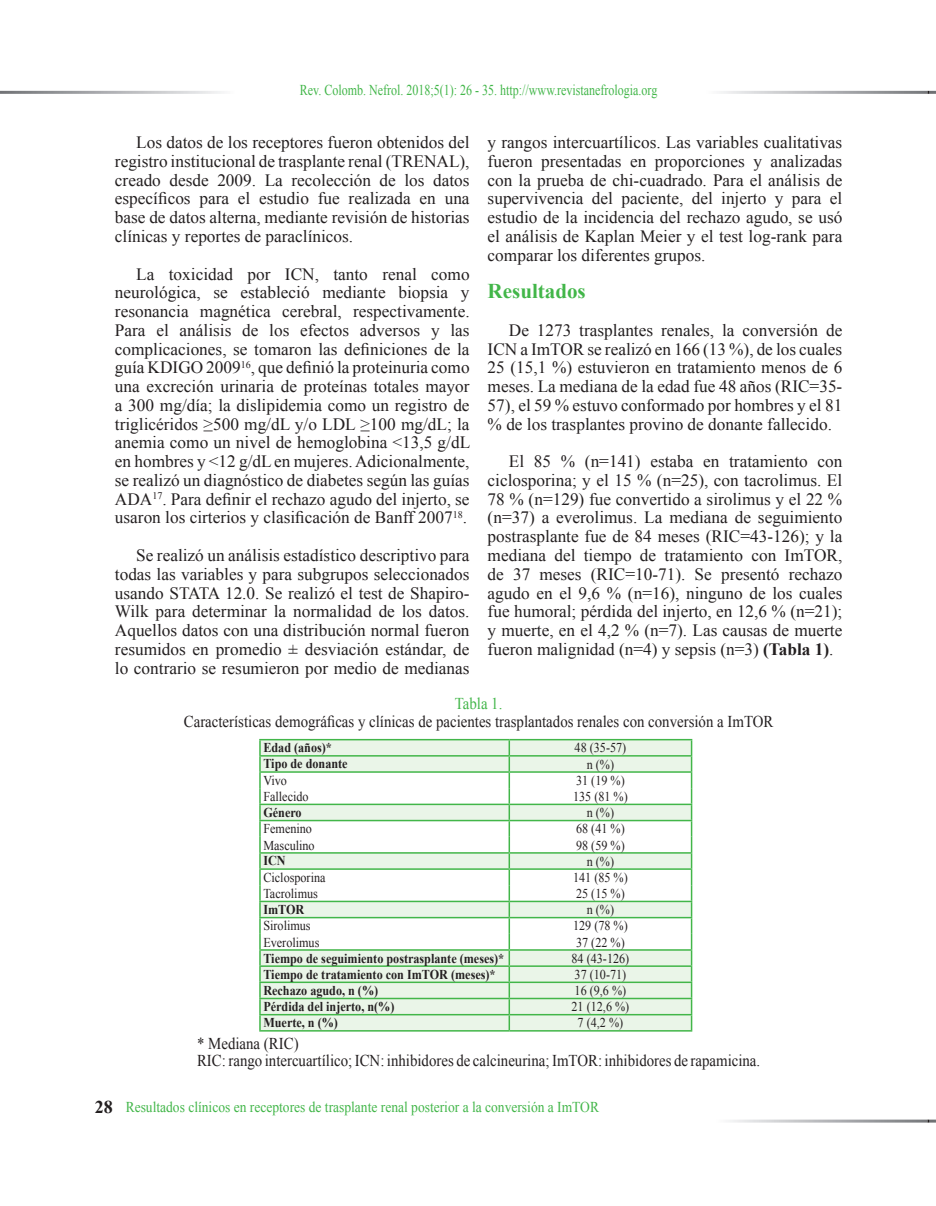
<style>
.page{position:relative;width:936px;height:1206px;background:#fff}
.page>*{position:absolute;margin:0;border:0;box-sizing:border-box;transform-origin:0 0}
.SUBTITULOS{font:700 21px "Times New Roman";color:#42b649}
.t1{font:700 18px "Times New Roman";color:#231f20}
.t2{font:17.25px/18.8px "Times New Roman";color:#231f20;text-align:justify}
.Título_figura{font:16.5px "Times New Roman";color:#231f20;scale:.9 1}
.Título_figura-2{font:16.5px "Times New Roman";color:#42b649;scale:.9 1}
.t3{font:15px "Times New Roman";color:#42b649;scale:.9 1}
.t4{font:15px "Times New Roman";color:#42b649;scale:.8 1}
.Texto_tabla{font:13.5px "Times New Roman";color:#231f20;scale:.9 1}
.Texto_tabla-2{font:700 13.5px "Times New Roman";color:#231f20;scale:.9 1}
.s1{font-weight:700}
</style>
<div class="page">
<svg style="left:927px;top:91px;width:8px;height:3px"></svg>
<svg style="left:927px;top:1119px;width:8px;height:3px"></svg>
<svg style="left:260px;top:740px;width:430px;height:289px;fill:#eaf5e8"></svg>
<hr style="left:259px;top:738px;width:250px;height:2px;background:#42b649">
<hr style="left:509px;top:738px;width:183px;height:2px;background:#42b649">
<hr style="left:259px;top:754px;width:250px;height:2px;background:#42b649">
<hr style="left:509px;top:754px;width:183px;height:2px;background:#42b649">
<hr style="left:259px;top:771px;width:250px;height:1px;background:#42b649">
<hr style="left:509px;top:771px;width:183px;height:1px;background:#42b649">
<hr style="left:259px;top:803px;width:250px;height:1px;background:#42b649">
<hr style="left:509px;top:803px;width:183px;height:1px;background:#42b649">
<hr style="left:259px;top:819px;width:250px;height:2px;background:#42b649">
<hr style="left:509px;top:819px;width:183px;height:2px;background:#42b649">
<hr style="left:259px;top:851px;width:250px;height:2px;background:#42b649">
<hr style="left:509px;top:851px;width:183px;height:2px;background:#42b649">
<hr style="left:259px;top:868px;width:250px;height:1px;background:#42b649">
<hr style="left:509px;top:868px;width:183px;height:1px;background:#42b649">
<hr style="left:259px;top:900px;width:250px;height:1px;background:#42b649">
<hr style="left:509px;top:900px;width:183px;height:1px;background:#42b649">
<hr style="left:259px;top:916px;width:250px;height:2px;background:#42b649">
<hr style="left:509px;top:916px;width:183px;height:2px;background:#42b649">
<hr style="left:259px;top:948px;width:250px;height:2px;background:#42b649">
<hr style="left:509px;top:948px;width:183px;height:2px;background:#42b649">
<hr style="left:259px;top:965px;width:250px;height:1px;background:#42b649">
<hr style="left:509px;top:965px;width:183px;height:1px;background:#42b649">
<hr style="left:259px;top:981px;width:250px;height:1px;background:#42b649">
<hr style="left:509px;top:981px;width:183px;height:1px;background:#42b649">
<hr style="left:259px;top:997px;width:250px;height:1px;background:#42b649">
<hr style="left:509px;top:997px;width:183px;height:1px;background:#42b649">
<hr style="left:259px;top:1013px;width:250px;height:2px;background:#42b649">
<svg style="left:259px;top:740px;width:1px;height:289px"></svg>
<hr style="left:509px;top:1013px;width:183px;height:2px;background:#42b649">
<svg style="left:508px;top:740px;width:2px;height:289px"></svg>
<svg style="left:690px;top:740px;width:2px;height:289px"></svg>
<hr style="left:259px;top:1029px;width:250px;height:2px;background:#42b649">
<hr style="left:509px;top:1029px;width:183px;height:2px;background:#42b649">
<p class="t4" style="left:300px;top:80px;width:448px">Rev. Colomb. Nefrol. 2018;5(1): 26 - 35. http://www.revistanefrologia.org</p>
<p class="t2" style="left:115px;top:133px;width:356px;text-indent:21px">Los datos de los receptores fueron obtenidos del registro institucional de trasplante renal (TRENAL), creado desde 2009. La recolección de los datos específicos para el estudio fue realizada en una base de datos alterna, mediante revisión de historias clínicas y reportes de paraclínicos.</p>
<p class="t2" style="left:115px;top:264px;width:356px;text-indent:21px">La toxicidad por ICN, tanto renal como neurológica, se estableció mediante biopsia y resonancia magnética cerebral, respectivamente.<br>Para el análisis de los efectos adversos y las complicaciones, se tomaron las definiciones de la guía KDIGO 2009<sup>16</sup>, que definió la proteinuria como una excreción urinaria de proteínas totales mayor a 300 mg/día; la dislipidemia como un registro de triglicéridos ≥500 mg/dL y/o LDL ≥100 mg/dL; la anemia como un nivel de hemoglobina &lt;13,5 g/dL en hombres y &lt;12 g/dL en mujeres. Adicionalmente, se realizó un diagnóstico de diabetes según las guías ADA<sup>17</sup>. Para definir el rechazo agudo del injerto, se usaron los cirterios y clasificación de Banff 2007<sup>18</sup>.</p>
<p class="t2" style="left:115px;top:545px;width:356px;text-indent:21px">Se realizó un análisis estadístico descriptivo para todas las variables y para subgrupos seleccionados usando STATA 12.0. Se realizó el test de Shapiro-Wilk para determinar la normalidad de los datos.<br>Aquellos datos con una distribución normal fueron resumidos en promedio ± desviación estándar, de lo contrario se resumieron por medio de medianas</p>
<p class="t2" style="left:487px;top:133px;width:356px">y rangos intercuartílicos. Las variables cualitativas fueron presentadas en proporciones y analizadas con la prueba de chi-cuadrado. Para el análisis de supervivencia del paciente, del injerto y para el estudio de la incidencia del rechazo agudo, se usó el análisis de Kaplan Meier y el test log-rank para comparar los diferentes grupos.</p>
<p class="SUBTITULOS" style="left:487px;top:276px;width:100px">Resultados</p>
<p class="t2" style="left:487px;top:320px;width:356px;text-indent:21px">De 1273 trasplantes renales, la conversión de ICN a ImTOR se realizó en 166 (13 %), de los cuales 25 (15,1 %) estuvieron en tratamiento menos de 6 meses. La mediana de la edad fue 48 años (RIC=35- 57), el 59 % estuvo conformado por hombres y el 81 % de los trasplantes provino de donante fallecido.</p>
<p class="t2" style="left:487px;top:451px;width:356px;text-indent:21px">El 85 % (n=141) estaba en tratamiento con ciclosporina; y el 15 % (n=25), con tacrolimus. El 78 % (n=129) fue convertido a sirolimus y el 22 % (n=37) a everolimus. La mediana de seguimiento postrasplante fue de 84 meses (RIC=43-126); y la mediana del tiempo de tratamiento con ImTOR, de 37 meses (RIC=10-71). Se presentó rechazo agudo en el 9,6 % (n=16), ninguno de los cuales fue humoral; pérdida del injerto, en 12,6 % (n=21); y muerte, en el 4,2 % (n=7). Las causas de muerte fueron malignidad (n=4) y sepsis (n=3) <span class="s1">(Tabla 1)</span>.</p>
<p class="Título_figura-2" style="left:454px;top:692px;width:54px">Tabla 1.</p>
<p class="Título_figura" style="left:184px;top:710px;width:656px">Características demográficas y clínicas de pacientes trasplantados renales con conversión a ImTOR</p>
<p class="Texto_tabla-2" style="left:263px;top:738px;width:78px">Edad (años)*</p>
<p class="Texto_tabla" style="left:574px;top:738px;width:59px">48 (35-57)</p>
<p class="Texto_tabla-2" style="left:263px;top:754px;width:95px">Tipo de donante</p>
<p class="Texto_tabla" style="left:586px;top:754px;width:32px">n (%)</p>
<p class="Texto_tabla" style="left:263px;top:771px;width:28px">Vivo</p>
<p class="Texto_tabla" style="left:576px;top:771px;width:55px">31 (19 %)</p>
<p class="Texto_tabla" style="left:263px;top:787px;width:52px">Fallecido</p>
<p class="Texto_tabla" style="left:572px;top:787px;width:62px">135 (81 %)</p>
<p class="Texto_tabla-2" style="left:263px;top:802px;width:44px">Género</p>
<p class="Texto_tabla" style="left:586px;top:803px;width:32px">n (%)</p>
<p class="Texto_tabla" style="left:263px;top:819px;width:56px">Femenino</p>
<p class="Texto_tabla" style="left:576px;top:819px;width:55px">68 (41 %)</p>
<p class="Texto_tabla" style="left:263px;top:835px;width:58px">Masculino</p>
<p class="Texto_tabla" style="left:576px;top:835px;width:55px">98 (59 %)</p>
<p class="Texto_tabla-2" style="left:263px;top:851px;width:26px">ICN</p>
<p class="Texto_tabla" style="left:586px;top:851px;width:32px">n (%)</p>
<p class="Texto_tabla" style="left:263px;top:868px;width:70px">Ciclosporina</p>
<p class="Texto_tabla" style="left:572px;top:868px;width:62px">141 (85 %)</p>
<p class="Texto_tabla" style="left:263px;top:884px;width:62px">Tacrolimus</p>
<p class="Texto_tabla" style="left:576px;top:884px;width:55px">25 (15 %)</p>
<p class="Texto_tabla-2" style="left:263px;top:899px;width:47px">ImTOR</p>
<p class="Texto_tabla" style="left:586px;top:900px;width:32px">n (%)</p>
<p class="Texto_tabla" style="left:263px;top:916px;width:54px">Sirolimus</p>
<p class="Texto_tabla" style="left:572px;top:916px;width:62px">129 (78 %)</p>
<p class="Texto_tabla" style="left:263px;top:932px;width:64px">Everolimus</p>
<p class="Texto_tabla" style="left:576px;top:932px;width:55px">37 (22 %)</p>
<p class="Texto_tabla-2" style="left:263px;top:948px;width:269px">Tiempo de seguimiento postrasplante (meses)*</p>
<p class="Texto_tabla" style="left:571px;top:948px;width:66px">84 (43-126)</p>
<p class="Texto_tabla-2" style="left:263px;top:964px;width:259px">Tiempo de tratamiento con ImTOR (meses)*</p>
<p class="Texto_tabla" style="left:574px;top:965px;width:59px">37 (10-71)</p>
<p class="Texto_tabla-2" style="left:263px;top:980px;width:129px">Rechazo agudo, n (%)</p>
<p class="Texto_tabla" style="left:574px;top:981px;width:59px">16 (9,6 %)</p>
<p class="Texto_tabla-2" style="left:263px;top:996px;width:147px">Pérdida del injerto, n(%)</p>
<p class="Texto_tabla" style="left:571px;top:997px;width:66px">21 (12,6 %)</p>
<p class="Texto_tabla-2" style="left:263px;top:1013px;width:84px">Muerte, n (%)</p>
<p class="Texto_tabla" style="left:577px;top:1013px;width:52px">7 (4,2 %)</p>
<p class="t1" style="left:95px;top:1093px;width:19px">28</p>
<p class="Título_figura" style="left:197px;top:1032px;width:114px">* Mediana (RIC)</p>
<p class="Título_figura" style="left:197px;top:1048px;width:627px">RIC: rango intercuartílico; ICN: inhibidores de calcineurina; ImTOR: inhibidores de rapamicina.</p>
<p class="t3" style="left:126px;top:1096px;width:527px">Resultados clínicos en receptores de trasplante renal posterior a la conversión a ImTOR</p>
</div>
